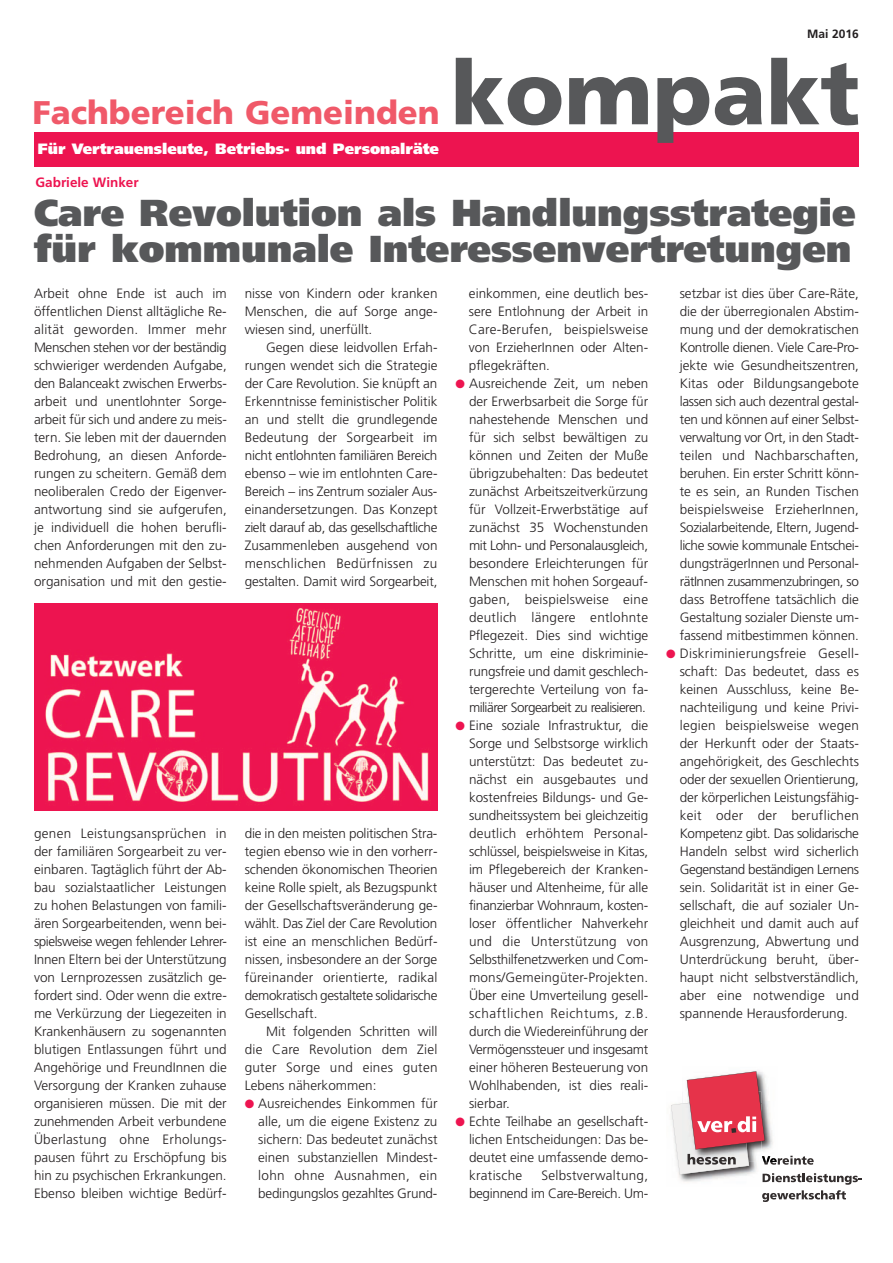
<style>
.page{position:relative;width:893px;height:1263px;background:#fff}
.page>*{position:absolute;margin:0;border:0;box-sizing:border-box;transform-origin:0 0}
.t1{font:900 88.65px "Frutiger";color:#57585a}
.t2{font:900 37.5px/36px "Frutiger";color:#57585a}
.t3{font:900 32.7px "Frutiger";color:#f05969}
.t4{font:900 15px "Frutiger";color:#fff}
.t5{font:300 13.5px/18px "Frutiger CE";color:#231f20;text-align:justify}
.t6{font:300 13.5px/18px "Frutiger CE";letter-spacing:-.02em;color:#231f20;text-align:right}
.t7{font:700 13.5px "Frutiger CE";color:#ed1450}
.t8{font:700 12px "Frutiger CE";color:#231f20}
.s1{color:#ed1450}
</style>
<div class="page">
<div style="left:34px;top:132px;width:825px;height:34px;background:#ed1450"></div>
<img style="left:34px;top:604px;width:404px;height:207px">
<svg style="left:671px;top:1071px;width:191px;height:131px"></svg>
<h3 class="t3" style="left:33px;top:93px;width:409px">Fachbereich Gemeinden</h3>
<p class="t4" style="left:38px;top:143px;width:403px">Für Vertrauensleute, Betriebs- und Personalräte</p>
<p class="t7" style="left:36px;top:174px;width:105px">Gabriele Winker</p>
<p class="t8" style="left:807px;top:27px;width:53px">Mai 2016</p>
<h1 class="t1" style="left:451px;top:40px;width:410px">kompakt</h1>
<h2 class="t2" style="left:34px;top:198px;width:823px">Care Revolution als Handlungsstrategie für kommunale Interessenvertretungen</h2>
<p class="t5" style="left:34px;top:284px;width:194px">Arbeit ohne Ende ist auch im öffentlichen Dienst alltägliche Re&shy;alität geworden. Immer mehr Menschen stehen vor der beständig schwieriger werdenden Aufgabe, den Balanceakt zwischen Erwerbs&shy;arbeit und unentlohnter Sorge&shy;arbeit für sich und andere zu meis&shy;tern. Sie leben mit der dauernden Bedrohung, an diesen Anforde&shy;rungen zu scheitern. Gemäß dem neoliberalen Credo der Eigenver&shy;antwortung sind sie aufgerufen, je individuell die hohen berufli&shy;chen Anforderungen mit den zu&shy;nehmenden Aufgaben der Selbst&shy;organisation und mit den gestie-</p>
<p class="t5" style="left:245px;top:284px;width:194px">nisse von Kindern oder kranken Menschen, die auf Sorge ange&shy;wiesen sind, unerfüllt.</p>
<p class="t5" style="left:245px;top:338px;width:194px;text-indent:21px">Gegen diese leidvollen Erfah&shy;rungen wendet sich die Strategie der Care Revolution. Sie knüpft an Erkenntnisse feministischer Politik an und stellt die grundlegende Bedeutung der Sorgearbeit im nicht entlohnten familiären Bereich ebenso – wie im entlohnten Care-Bereich – ins Zentrum sozialer Aus&shy;einandersetzungen. Das Konzept zielt darauf ab, das gesellschaftliche Zusammenleben ausgehend von menschlichen Bedürfnissen zu gestalten. Damit wird Sorgearbeit,</p>
<p class="t5" style="left:34px;top:824px;width:194px">genen Leistungsansprüchen in der familiären Sorgearbeit zu ver&shy;einbaren. Tagtäglich führt der Ab&shy;bau sozialstaatlicher Leistungen zu hohen Belastungen von famili&shy;ären Sorgearbeitenden, wenn bei&shy;spielsweise wegen fehlender Lehrer-Innen Eltern bei der Unterstützung von Lernprozessen zusätzlich ge&shy;fordert sind. Oder wenn die extre&shy;me Verkürzung der Liegezeiten in Krankenhäusern zu sogenannten blutigen Entlassungen führt und Angehörige und FreundInnen die Versorgung der Kranken zuhause organisieren müssen. Die mit der zunehmenden Arbeit verbundene Überlastung ohne Erholungs&shy;pausen führt zu Erschöpfung bis hin zu psychischen Erkrankungen.<br>Ebenso bleiben wichtige Bedürf-</p>
<p class="t5" style="left:245px;top:824px;width:194px">die in den meisten politischen Stra&shy;tegien ebenso wie in den vorherr&shy;schenden ökonomischen Theorien keine Rolle spielt, als Bezugspunkt der Gesellschaftsveränderung ge&shy;wählt. Das Ziel der Care Revolution ist eine an menschlichen Bedürf&shy;nissen, insbesondere an der Sorge füreinander orientierte, radikal demokratisch gestaltete solidarische Gesellschaft.</p>
<p class="t5" style="left:245px;top:1022px;width:194px;text-indent:21px">Mit folgenden Schritten will die Care Revolution dem Ziel guter Sorge und eines guten Lebens näherkommen:</p>
<p class="t5" style="left:258px;top:1094px;width:181px;text-indent:-13px"><span class="s1">●</span> Ausreichendes Einkommen für alle, um die eigene Existenz zu sichern: Das bedeutet zunächst einen substanziellen Mindest&shy;lohn ohne Ausnahmen, ein bedingungslos gezahltes Grund-</p>
<p class="t5" style="left:469px;top:284px;width:181px">einkommen, eine deutlich bes&shy;sere Entlohnung der Arbeit in Care-Berufen, beispielsweise von ErzieherInnen oder Alten&shy;pflegekräften.</p>
<p class="t5" style="left:469px;top:374px;width:181px;text-indent:-14px"><span class="s1">●</span> Ausreichende Zeit, um neben der Erwerbsarbeit die Sorge für nahestehende Menschen und für sich selbst bewältigen zu können und Zeiten der Muße übrigzubehalten: Das bedeutet zunächst Arbeitszeitverkürzung für Vollzeit-Erwerbstätige auf zunächst 35 Wochenstunden mit Lohn- und Personalausgleich, besondere Erleichterungen für Menschen mit hohen Sorgeauf&shy;gaben, beispielsweise eine deutlich längere entlohnte Pflegezeit. Dies sind wichtige Schritte, um eine diskriminie&shy;rungsfreie und damit geschlech&shy;tergerechte Verteilung von fa&shy;miliärer Sorgearbeit zu realisieren.</p>
<p class="t5" style="left:469px;top:716px;width:181px;text-indent:-14px"><span class="s1">●</span> Eine soziale Infrastruktur, die Sorge und Selbstsorge wirklich unterstützt: Das bedeutet zu&shy;nächst ein ausgebautes und kostenfreies Bildungs- und Ge&shy;sundheitssystem bei gleichzeitig deutlich erhöhtem Personal&shy;schlüssel, beispielsweise in Kitas, im Pflegebereich der Kranken&shy;häuser und Altenheime, für alle finanzierbar Wohnraum, kosten&shy;loser öffentlicher Nahverkehr und die Unterstützung von Selbsthilfenetzwerken und Com&shy;mons/Gemeingüter-Projekten.<br>Über eine Umverteilung gesell&shy;schaftlichen Reichtums, z.B. durch die Wiedereinführung der Vermögenssteuer und insgesamt einer höheren Besteuerung von Wohlhabenden, ist dies reali&shy;sierbar.</p>
<p class="t5" style="left:469px;top:1112px;width:181px;text-indent:-14px"><span class="s1">●</span> Echte Teilhabe an gesellschaft&shy;lichen Entscheidungen: Das be&shy;deutet eine umfassende demo&shy;kratische</p>
<p class="t6" style="left:469px;top:1166px;width:181px">Selbstverwaltung,<br>beginnend im Care-Bereich. Um-</p>
<p class="t5" style="left:680px;top:284px;width:181px">setzbar ist dies über Care-Räte, die der überregionalen Abstim&shy;mung und der demokratischen Kontrolle dienen. Viele Care-Pro&shy;jekte wie Gesundheitszentren, Kitas oder Bildungsangebote lassen sich auch dezentral gestal&shy;ten und können auf einer Selbst&shy;verwaltung vor Ort, in den Stadt&shy;teilen und Nachbarschaften, beruhen. Ein erster Schritt könn&shy;te es sein, an Runden Tischen beispielsweise ErzieherInnen, Sozialarbeitende, Eltern, Jugend&shy;liche sowie kommunale Entschei&shy;dungsträgerInnen und Personal&shy;rätInnen zusammenzubringen, so dass Betroffene tatsächlich die Gestaltung sozialer Dienste um&shy;fassend mitbestimmen können.</p>
<p class="t5" style="left:680px;top:644px;width:181px;text-indent:-14px"><span class="s1">●</span> Diskriminierungsfreie Gesell&shy;schaft: Das bedeutet, dass es keinen Ausschluss, keine Be&shy;nachteiligung und keine Privi&shy;legien beispielsweise wegen der Herkunft oder der Staats&shy;angehörigkeit, des Geschlechts oder der sexuellen Orientierung, der körperlichen Leistungsfähig&shy;keit oder der beruflichen Kompetenz gibt. Das solidarische Handeln selbst wird sicherlich Gegenstand beständigen Lernens sein. Solidarität ist in einer Ge&shy;sellschaft, die auf sozialer Un&shy;gleichheit und damit auch auf Ausgrenzung, Abwertung und Unterdrückung beruht, über&shy;haupt nicht selbstverständlich, aber eine notwendige und spannende Herausforderung.</p>
</div>
